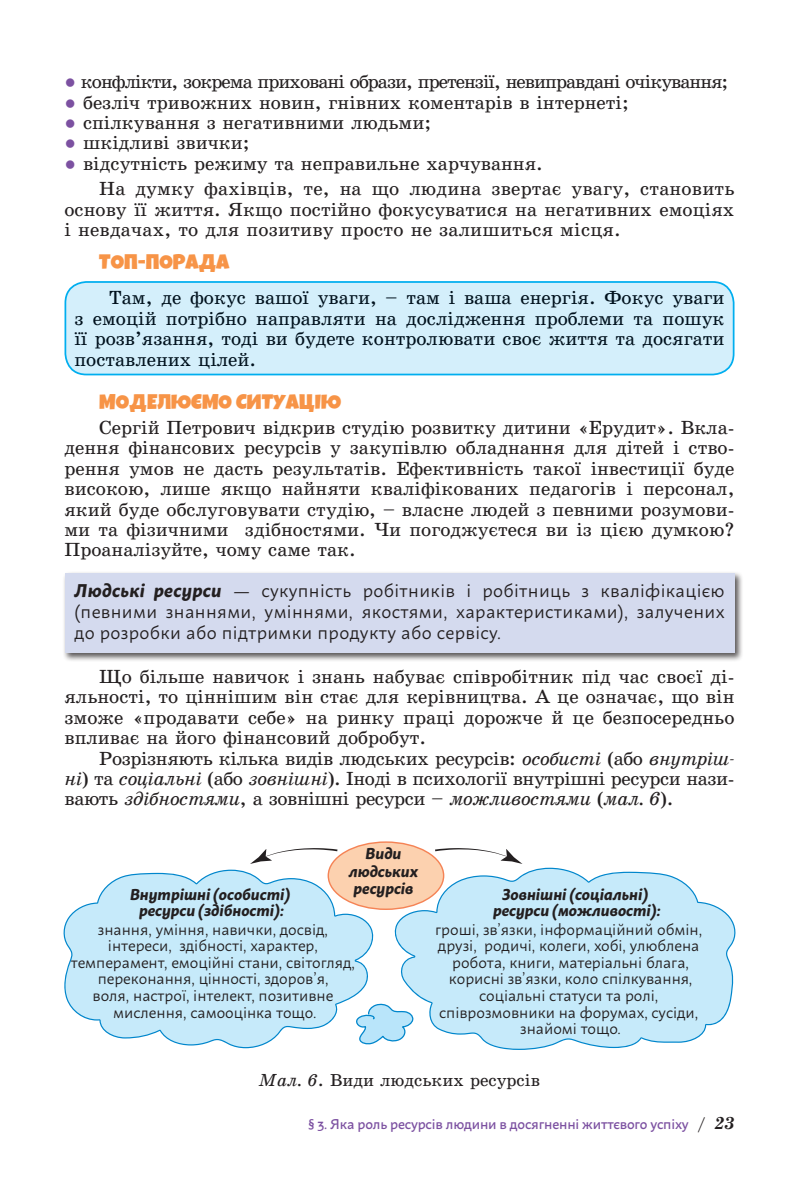
<style>
.page{position:relative;width:804px;height:1191px;background:#fff}
.page>*{position:absolute;margin:0;border:0;box-sizing:border-box;transform-origin:0 0}
.t1{font:21px "Luckiest Guy RUS BEL UKR";color:#f79447}
.t2{font:19.25px/20.5px "School Book Alx";color:#231f20;text-align:justify}
.t3{font:19.25px "School Book Alx";letter-spacing:-.05em;color:#231f20}
.t4{font:18.38px/21px "Macho";letter-spacing:.02em;color:#231f20;text-align:justify}
.t5{font:17.5px "School Book Alx";color:#231f20}
.t6{font:15.75px/16.6px "Macho";color:#231f20;text-align:center}
.t7{font:italic 700 15.75px/17.5px "Macho";color:#231f20;text-align:center}
.t8{font:500 14px "Macho";letter-spacing:-.01em;color:#7c51a1}
.s1{font-family:"Garamond";color:#7c51a1}
.s2{font-weight:700;font-style:italic}
.s3{font-style:italic}
.s4{font-family:"School Book Alx";font-weight:400;font-size:17.5px;color:#231f20}
.s5{font-family:"School Book Alx";font-weight:700;font-style:italic;font-size:17.5px;color:#231f20}
</style>
<div class="page">
<div style="left:62px;top:571px;width:681px;height:91px;background:#231f20;opacity:.75"></div>
<div style="left:64px;top:573px;width:670px;height:79px;background:#d4daee"></div>
<svg style="left:377px;top:1003px;width:14px;height:39px"></svg>
<svg style="left:391px;top:867px;width:344px;height:183px;fill:#c6eafa"></svg>
<div style="left:328px;top:842px;width:115px;height:67px;background:#fcd1af;border-radius:50%"></div>
<svg style="left:64px;top:869px;width:313px;height:179px;fill:#c6eafa"></svg>
<svg style="left:250px;top:848px;width:87px;height:16px"></svg>
<svg style="left:435px;top:848px;width:87px;height:16px"></svg>
<div style="left:65px;top:282px;width:668px;height:92px;background:#d4effb;border-radius:21px"></div>
<div style="left:64px;top:281px;width:670px;height:94px;border:2px solid #00aeef;border-radius:21px"></div>
<p class="t3" style="left:64px;top:71px;width:665px"><span class="s1">●</span> конфлікти, зокрема приховані образи, претензії, невиправдані очікування;</p>
<p class="t2" style="left:64px;top:92px;width:566px"><span class="s1">●</span> безліч тривожних новин, гнівних коментарів в інтернеті;</p>
<p class="t2" style="left:64px;top:112px;width:368px"><span class="s1">●</span> спілкування з негативними людьми;</p>
<p class="t2" style="left:64px;top:133px;width:187px"><span class="s1">●</span> шкідливі звички;</p>
<p class="t2" style="left:99px;top:151px;width:636px;line-height:25.4px;text-indent:-35px"><span class="s1">●</span> відсутність режиму та неправильне харчування.<br>На думку фахівців, те, на що людина звертає увагу, становить</p>
<p class="t2" style="left:64px;top:199px;width:671px">основу її життя. Якщо постійно фокусуватися на негативних емоціях і невдачах, то для позитиву просто не залишиться місця.</p>
<p class="t1" style="left:99px;top:248px;width:132px">ТОП-ПОРАДА</p>
<p class="t2" style="left:74px;top:288px;width:651px;text-indent:35px">Там, де фокус вашої уваги, – там і ваша енергія. Фокус уваги з емоцій потрібно направляти на дослідження проблеми та пошук її розв’язання, тоді ви будете контролювати своє життя та досягати поставлених цілей.</p>
<p class="t1" style="left:99px;top:387px;width:243px">МОДЕЛЮЄМО СИТУАЦІЮ</p>
<p class="t2" style="left:64px;top:417px;width:671px;text-indent:35px">Сергій Петрович відкрив студію розвитку дитини «Ерудит». Вкла&shy;дення фінансових ресурсів у закупівлю обладнання для дітей і ство&shy;рення умов не дасть результатів. Ефективність такої інвестиції буде високою, лише якщо найняти кваліфікованих педагогів і персонал, який буде обслуговувати студію, – власне людей з певними розумови&shy;ми та фізичними здібностями. Чи погоджуєтеся ви із цією думкою?<br>Проаналізуйте, чому саме так.</p>
<p class="t4" style="left:74px;top:578px;width:651px"><span class="s2">Людські ресурси</span> — сукупність робітників і робітниць з кваліфікацією (певними знаннями, уміннями, якостями, характеристиками), залучених до розробки або підтримки продукту або сервісу.</p>
<p class="t2" style="left:64px;top:666px;width:671px;text-indent:35px">Що більше навичок і знань набуває співробітник під час своєї ді&shy;яльності, то ціннішим він стає для керівництва. А це означає, що він зможе «продавати себе» на ринку праці дорожче й це безпосередньо впливає на його фінансовий добробут.</p>
<p class="t2" style="left:64px;top:748px;width:671px;text-indent:35px">Розрізняють кілька видів людських ресурсів: <span class="s3">особисті</span> (або <span class="s3">внутріш&shy;ні</span>) та <span class="s3">соціальні</span> (або <span class="s3">зовнішні</span>). Іноді в психології внутрішні ресурси нази&shy;вають <span class="s3">здібностями</span>, а зовнішні ресурси <span class="s3">– можливостями</span> (<span class="s3">мал. 6</span>).</p>
<p class="t7" style="left:349px;top:844px;width:71px">Види людських ресурсів</p>
<p class="t7" style="left:130px;top:885px;width:162px;line-height:15.8px">Внутрішні (особисті) ресурси (здібності):</p>
<p class="t6" style="left:71px;top:919px;width:286px">знання, уміння, навички, досвід, інтереси, здібності, характер, темперамент, емоційні стани, світогляд, переконання, цінності, здоров’я,<br>воля, настрої, інтелект, позитивне мислення, самооцінка тощо.</p>
<p class="t6" style="left:435px;top:919px;width:268px">гроші, зв’язки, інформаційний обмін, друзі, родичі, колеги, хобі, улюблена робота, книги, матеріальні блага, корисні зв’язки, коло спілкування, соціальні статуси та ролі, співрозмовники на форумах, сусіди, знайомі тощо.</p>
<p class="t7" style="left:493px;top:885px;width:169px;line-height:15.8px">Зовнішні (соціальні) ресурси (можливості):</p>
<p class="t5" style="left:259px;top:1070px;width:283px"><span class="s3">Мал. 6</span>. Види людських ресурсів</p>
<p class="t8" style="left:308px;top:1111px;width:428px">§ 3. Яка роль ресурсів людини в досягненні життєвого успіху <span class="s4">/</span> <span class="s5">23</span></p>
</div>
